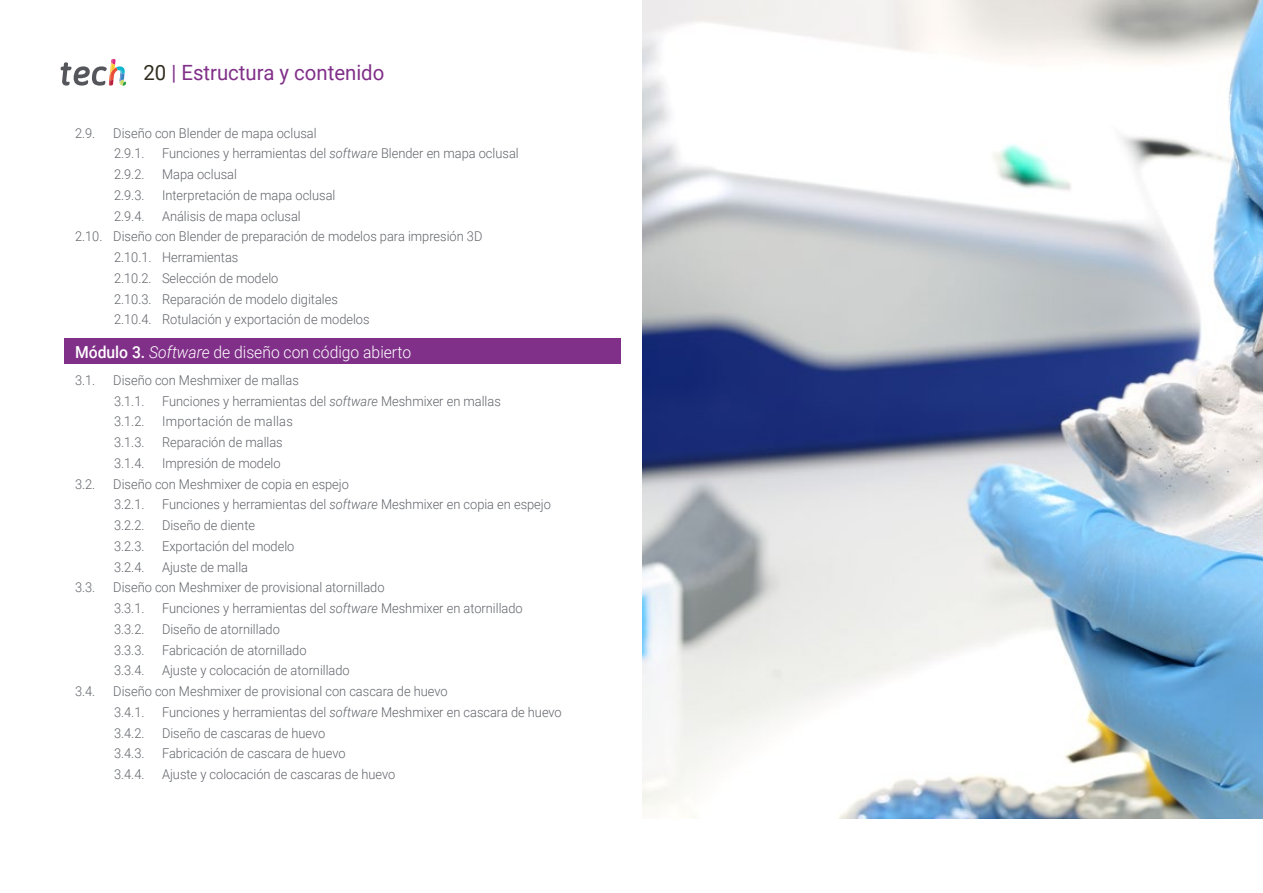
<style>
.page{position:relative;width:1263px;height:893px;background:#fff}
.page>*{position:absolute;margin:0;border:0;box-sizing:border-box;transform-origin:0 0}
.t1{font:21px "Roboto";color:#813089}
.t2{font:300 16.5px "Roboto";color:#fff;scale:.95 1}
.t3{font:300 13.5px/20.7px "Roboto";color:#61646a;scale:.95 1}
.t4{font:300 13.5px "Roboto";letter-spacing:.02em;color:#61646a;scale:.95 1}
.s1{color:#312e20}
.s2{font-style:italic}
.s3{font-weight:500}
</style>
<div class="page">
<img style="left:642px;top:0;width:621px;height:818px">
<svg style="left:61px;top:59px;width:65px;height:27px"></svg>
<div style="left:64px;top:339px;width:557px;height:25px;background:#813089"></div>
<h1 class="t1" style="left:144px;top:57px;width:242px"><span class="s1">20</span> | Estructura y contenido</h1>
<p class="t3" style="left:75px;top:122px;width:23px">2.9.</p>
<p class="t3" style="left:113px;top:122px;width:216px">Diseño con Blender de mapa oclusal<br>2.9.1.</p>
<p class="t3" style="left:162px;top:143px;width:377px">Funciones y herramientas del <span class="s2">software</span> Blender en mapa oclusal</p>
<p class="t3" style="left:114px;top:164px;width:34px">2.9.2.</p>
<p class="t3" style="left:162px;top:164px;width:80px">Mapa oclusal</p>
<p class="t3" style="left:114px;top:184px;width:34px">2.9.3.</p>
<p class="t3" style="left:162px;top:184px;width:184px">Interpretación de mapa oclusal</p>
<p class="t3" style="left:114px;top:205px;width:34px">2.9.4.</p>
<p class="t3" style="left:162px;top:205px;width:148px">Análisis de mapa oclusal</p>
<p class="t3" style="left:75px;top:226px;width:430px">2.10. Diseño con Blender de preparación de modelos para impresión 3D</p>
<p class="t3" style="left:114px;top:247px;width:132px">2.10.1. Herramientas</p>
<p class="t3" style="left:114px;top:267px;width:175px">2.10.2. Selección de modelo</p>
<p class="t3" style="left:114px;top:288px;width:237px">2.10.3. Reparación de modelo digitales</p>
<p class="t3" style="left:114px;top:309px;width:271px">2.10.4. Rotulación y exportación de modelos</p>
<p class="t2" style="left:75px;top:340px;width:355px"><span class="s3">Módulo 3.</span> <span class="s2">Software</span> de diseño con código abierto</p>
<p class="t3" style="left:75px;top:369px;width:23px">3.1.</p>
<p class="t3" style="left:113px;top:369px;width:197px">Diseño con Meshmixer de mallas<br>3.1.1.</p>
<p class="t3" style="left:162px;top:390px;width:358px">Funciones y herramientas del <span class="s2">software</span> Meshmixer en mallas</p>
<p class="t3" style="left:114px;top:411px;width:34px">3.1.2.</p>
<p class="t4" style="left:162px;top:412px;width:139px">Importación de mallas</p>
<p class="t3" style="left:114px;top:431px;width:34px">3.1.3.</p>
<p class="t3" style="left:162px;top:431px;width:129px">Reparación de mallas</p>
<p class="t3" style="left:114px;top:452px;width:34px">3.1.4.</p>
<p class="t3" style="left:162px;top:452px;width:126px">Impresión de modelo</p>
<p class="t3" style="left:75px;top:473px;width:23px">3.2.</p>
<p class="t3" style="left:113px;top:473px;width:250px">Diseño con Meshmixer de copia en espejo<br>3.2.1.</p>
<p class="t3" style="left:162px;top:494px;width:411px">Funciones y herramientas del <span class="s2">software</span> Meshmixer en copia en espejo</p>
<p class="t3" style="left:114px;top:514px;width:34px">3.2.2.</p>
<p class="t3" style="left:162px;top:514px;width:99px">Diseño de diente</p>
<p class="t3" style="left:114px;top:535px;width:34px">3.2.3.</p>
<p class="t3" style="left:162px;top:535px;width:141px">Exportación del modelo</p>
<p class="t3" style="left:114px;top:556px;width:34px">3.2.4.</p>
<p class="t3" style="left:162px;top:556px;width:92px">Ajuste de malla</p>
<p class="t3" style="left:75px;top:577px;width:23px">3.3.</p>
<p class="t3" style="left:113px;top:577px;width:287px">Diseño con Meshmixer de provisional atornillado<br>3.3.1.</p>
<p class="t3" style="left:162px;top:597px;width:381px">Funciones y herramientas del <span class="s2">software</span> Meshmixer en atornillado</p>
<p class="t3" style="left:114px;top:618px;width:34px">3.3.2.</p>
<p class="t3" style="left:162px;top:618px;width:126px">Diseño de atornillado</p>
<p class="t3" style="left:114px;top:639px;width:34px">3.3.3.</p>
<p class="t3" style="left:162px;top:639px;width:154px">Fabricación de atornillado</p>
<p class="t3" style="left:114px;top:660px;width:34px">3.3.4.</p>
<p class="t3" style="left:162px;top:660px;width:199px">Ajuste y colocación de atornillado</p>
<p class="t3" style="left:75px;top:680px;width:23px">3.4.</p>
<p class="t3" style="left:113px;top:680px;width:353px">Diseño con Meshmixer de provisional con cascara de huevo<br>3.4.1.</p>
<p class="t3" style="left:162px;top:701px;width:422px">Funciones y herramientas del <span class="s2">software</span> Meshmixer en cascara de huevo</p>
<p class="t3" style="left:114px;top:722px;width:34px">3.4.2.</p>
<p class="t3" style="left:162px;top:722px;width:173px">Diseño de cascaras de huevo</p>
<p class="t3" style="left:114px;top:743px;width:34px">3.4.3.</p>
<p class="t3" style="left:162px;top:743px;width:195px">Fabricación de cascara de huevo</p>
<p class="t3" style="left:114px;top:763px;width:34px">3.4.4.</p>
<p class="t3" style="left:162px;top:763px;width:247px">Ajuste y colocación de cascaras de huevo</p>
</div>
